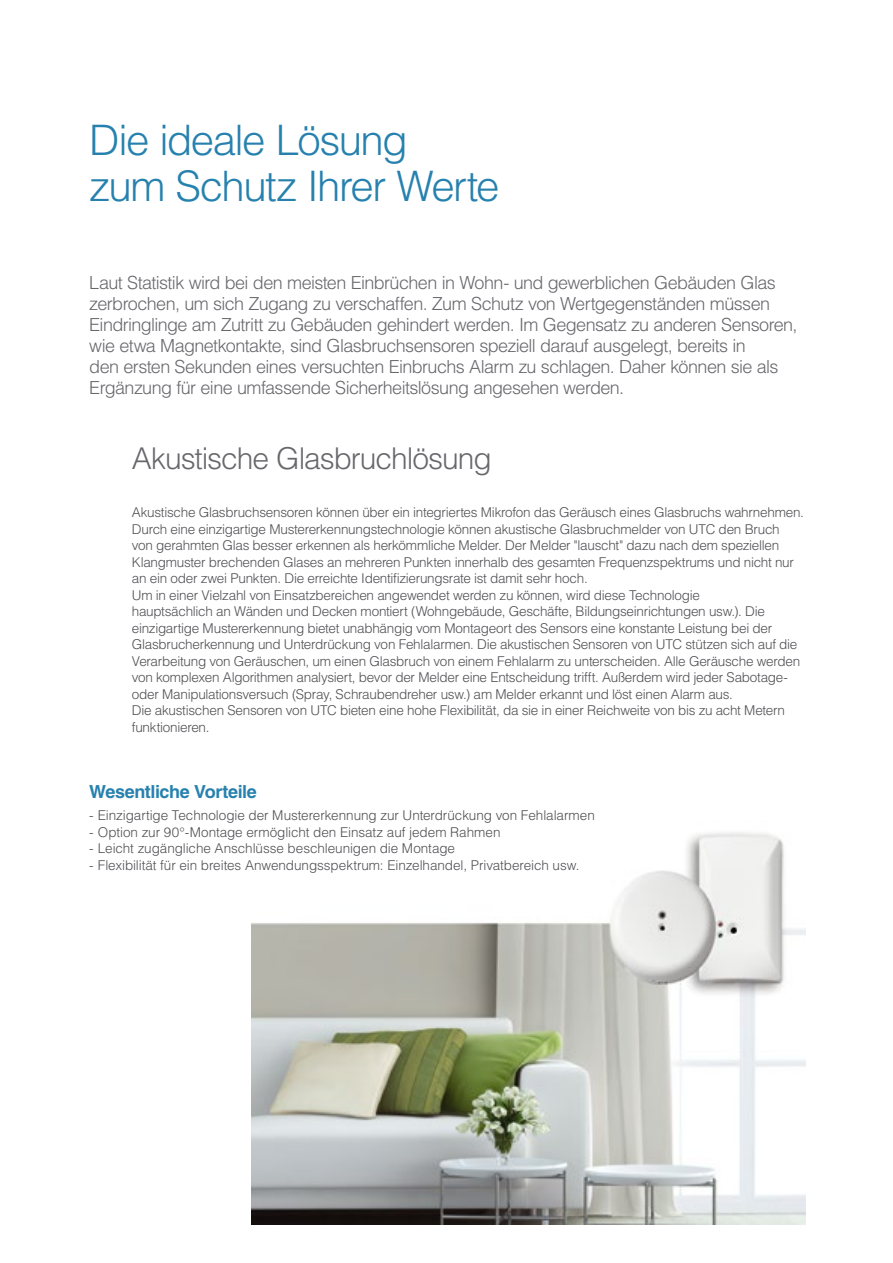
<style>
.page{position:relative;width:893px;height:1263px;background:#fff}
.page>*{position:absolute;margin:0;border:0;box-sizing:border-box;transform-origin:0 0}
.t1{font:300 42px/46.2px "Helvetica LT Std";letter-spacing:-.04em;color:#2781ae}
.t2{font:300 30px "Helvetica LT Std";letter-spacing:-.035em;color:#68676c}
.t3{font:300 18px/21px "Helvetica LT Std";letter-spacing:-.035em;color:#68676c}
.t4{font:700 18px "Helvetica LT Std";letter-spacing:-.025em;color:#2781ae}
.t5{font:300 13.5px/16.5px "Helvetica LT Std";letter-spacing:-.02em;color:#504f53}
</style>
<div class="page">
<img style="left:252px;top:832px;width:553px;height:393px">
<h1 class="t1" style="left:89px;top:116px;width:412px">Die ideale Lösung<br>zum Schutz Ihrer Werte</h1>
<p class="t3" style="left:89px;top:272px;width:710px">Laut Statistik wird bei den meisten Einbrüchen in Wohn- und gewerblichen Gebäuden Glas zerbrochen, um sich Zugang zu verschaffen. Zum Schutz von Wertgegenständen müssen Eindringlinge am Zutritt zu Gebäuden gehindert werden. Im Gegensatz zu anderen Sensoren, wie etwa Magnetkontakte, sind Glasbruchsensoren speziell darauf ausgelegt, bereits in<br>den ersten Sekunden eines versuchten Einbruchs Alarm zu schlagen. Daher können sie als Ergänzung für eine umfassende Sicherheitslösung angesehen werden.</p>
<h2 class="t2" style="left:132px;top:440px;width:361px">Akustische Glasbruchlösung</h2>
<p class="t5" style="left:132px;top:504px;width:674px">Akustische Glasbruchsensoren können über ein integriertes Mikrofon das Geräusch eines Glasbruchs wahrnehmen.<br>Durch eine einzigartige Mustererkennungstechnologie können akustische Glasbruchmelder von UTC den Bruch von gerahmten Glas besser erkennen als herkömmliche Melder. Der Melder "lauscht" dazu nach dem speziellen Klangmuster brechenden Glases an mehreren Punkten innerhalb des gesamten Frequenzspektrums und nicht nur an ein oder zwei Punkten. Die erreichte Identifizierungsrate ist damit sehr hoch.<br>Um in einer Vielzahl von Einsatzbereichen angewendet werden zu können, wird diese Technologie<br>hauptsächlich an Wänden und Decken montiert (Wohngebäude, Geschäfte, Bildungseinrichtungen usw.). Die einzigartige Mustererkennung bietet unabhängig vom Montageort des Sensors eine konstante Leistung bei der Glasbrucherkennung und Unterdrückung von Fehlalarmen. Die akustischen Sensoren von UTC stützen sich auf die Verarbeitung von Geräuschen, um einen Glasbruch von einem Fehlalarm zu unterscheiden. Alle Geräusche werden von komplexen Algorithmen analysiert, bevor der Melder eine Entscheidung trifft. Außerdem wird jeder Sabotage&shy;oder Manipulationsversuch (Spray, Schraubendreher usw.) am Melder erkannt und löst einen Alarm aus.<br>Die akustischen Sensoren von UTC bieten eine hohe Flexibilität, da sie in einer Reichweite von bis zu acht Metern funktionieren.</p>
<h3 class="t4" style="left:89px;top:780px;width:169px">Wesentliche Vorteile</h3>
<p class="t5" style="left:89px;top:807px;width:507px">- Einzigartige Technologie der Mustererkennung zur Unterdrückung von Fehlalarmen</p>
<p class="t5" style="left:89px;top:824px;width:413px">- Option zur 90°-Montage ermöglicht den Einsatz auf jedem Rahmen</p>
<p class="t5" style="left:89px;top:840px;width:367px">- Leicht zugängliche Anschlüsse beschleunigen die Montage</p>
<p class="t5" style="left:89px;top:857px;width:492px">- Flexibilität für ein breites Anwendungsspektrum: Einzelhandel, Privatbereich usw.</p>
</div>
